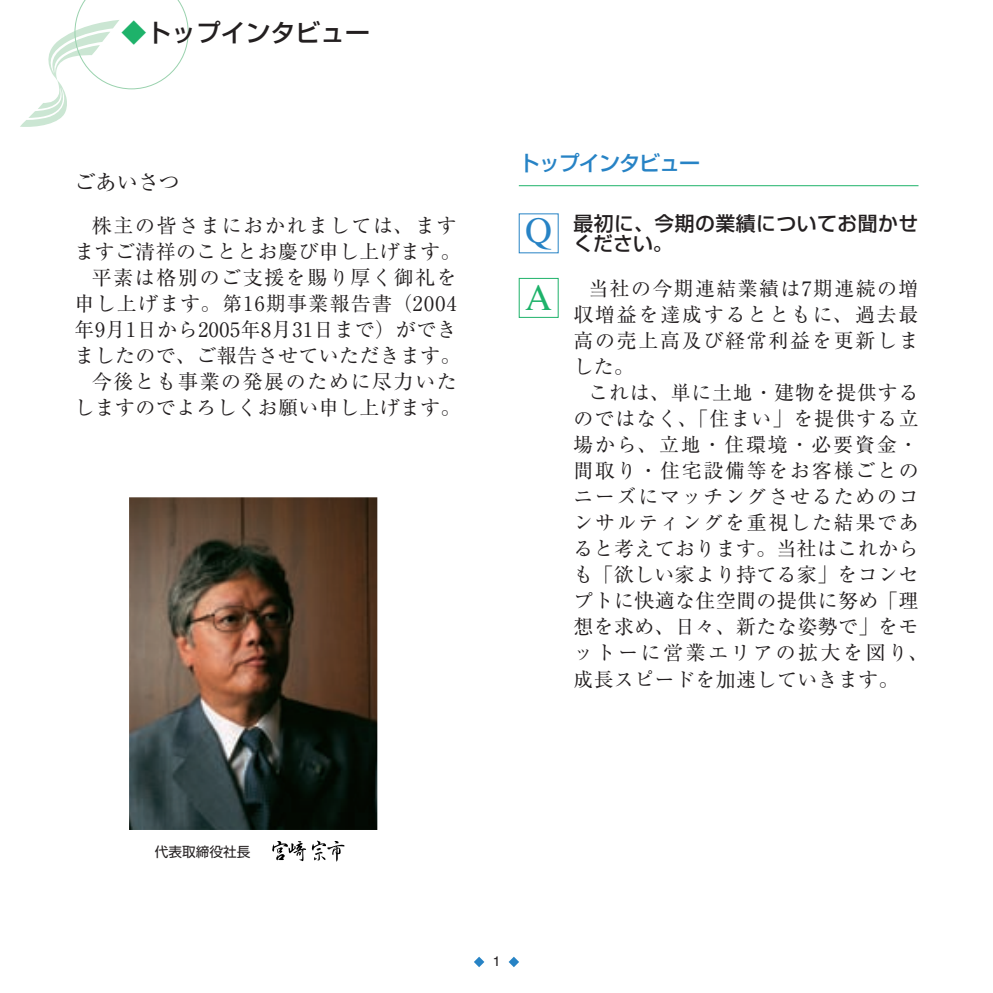
<style>
.page{position:relative;width:993px;height:993px;background:#fff}
.page>*{position:absolute;margin:0;border:0;box-sizing:border-box;transform-origin:0 0}
.t1{font:37.27px "Times LT Std";color:#2783c5}
.t2{font:37.27px "Times LT Std";color:#1eb26a}
.t3{font:500 24.85px "Shin Go Pro";color:#231f20}
.t4{font:500 21px "Shin Go Pro";letter-spacing:-.05em;color:#2783c5}
.t5{font:21px "Ryumin Pro";color:#231f20}
.t6{font:19.78px/26.1px "Ryumin Pro";letter-spacing:.07em;color:#231f20;text-align:justify}
.t7{font:19.78px/26.1px "Ryumin Pro";letter-spacing:.035em;color:#231f20;text-align:right}
.t8{font:500 19.78px/19.8px "Shin Go Pro";letter-spacing:.025em;color:#231f20}
.t9{font:13.65px "Shin Go Pro";color:#231f20}
.t10{font:13.65px "Helvetica LT Std";color:#231f20}
.s1{color:#1eb26a}
</style>
<div class="page">
<svg style="left:474px;top:956px;width:10px;height:10px"></svg>
<svg style="left:508px;top:956px;width:11px;height:10px"></svg>
<svg style="left:20px;top:0;width:169px;height:127px"></svg>
<hr style="left:518px;top:185px;width:400px;height:1px;background:#1eb26a">
<img style="left:129px;top:497px;width:248px;height:332px">
<img style="left:272px;top:840px;width:73px;height:22px">
<svg style="left:518px;top:213px;width:40px;height:40px"></svg>
<p class="t3" style="left:122px;top:12px;width:250px"><span class="s1">◆</span>トップインタビュー</p>
<p class="t4" style="left:518px;top:146px;width:183px">トップインタビュー</p>
<p class="t5" style="left:74px;top:165px;width:107px">ごあいさつ</p>
<p class="t7" style="left:74px;top:211px;width:387px">株主の皆さまにおかれましては、ますますご清祥のこととお慶び申し上げます。平素は格別のご支援を賜り厚く御礼を申し上げます。第16期事業報告書（2004年9月1日から2005年8月31日まで）ができましたので、ご報告させていただきます。今後とも事業の発展のために尽力いたしますのでよろしくお願い申し上げます。</p>
<h1 class="t1" style="left:525px;top:209px;width:28px">Q</h1>
<p class="t8" style="left:573px;top:211px;width:346px">最初に、今期の業績についてお聞かせください。</p>
<p class="t6" style="left:573px;top:273px;width:346px;text-indent:15px">当社の今期連結業績は7期連続の増収増益を達成するとともに、過去最高の売上高及び経常利益を更新しました。</p>
<p class="t6" style="left:573px;top:378px;width:356px;text-align:left;text-indent:15px">これは、単に土地・建物を提供するのではなく、「住まい」を提供する立場から、立地・住環境・必要資金・間取り・住宅設備等をお客様ごとのニーズにマッチングさせるためのコンサルティングを重視した結果であると考えております。当社はこれからも「欲しい家より持てる家」をコンセプトに快適な住空間の提供に努め「理想を求め、日々、新たな姿勢で」をモットーに営業エリアの拡大を図り、成長スピードを加速していきます。</p>
<h1 class="t2" style="left:525px;top:276px;width:28px">A</h1>
<p class="t9" style="left:155px;top:840px;width:97px">代表取締役社長</p>
<p class="t10" style="left:492px;top:953px;width:9px">1</p>
</div>
